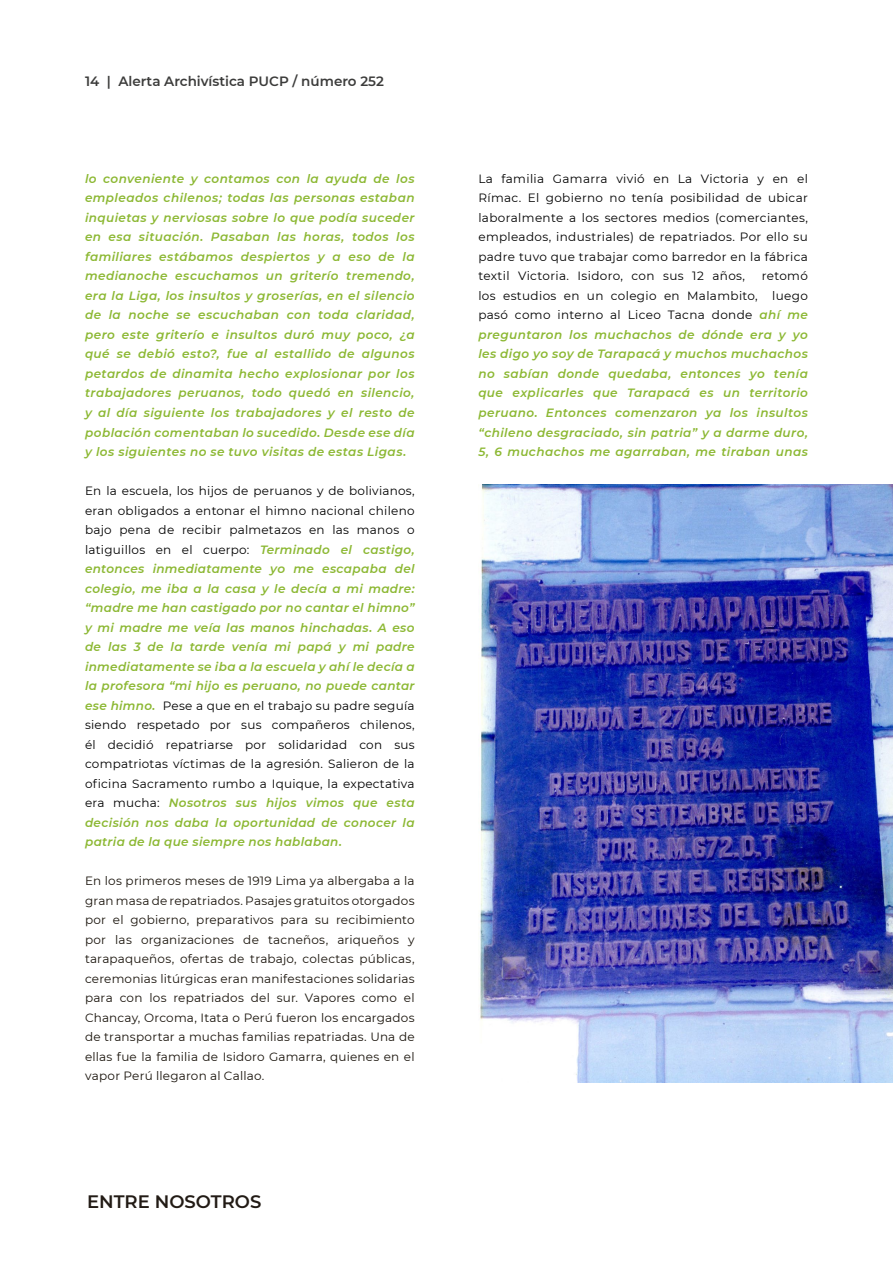
<style>
.page{position:relative;width:893px;height:1263px;background:#fff}
.page>*{position:absolute;margin:0;border:0;box-sizing:border-box;transform-origin:0 0}
.t1{font:600 18px "Montserrat";color:#221b15}
.t2{font:600 13.5px "Montserrat";color:#3c3c3b}
.t3{font:italic 600 12px/19.5px "Montserrat";letter-spacing:.035em;color:#8cb833;text-align:justify}
.t4{font:12px/19.5px "Montserrat";letter-spacing:.015em;color:#19130b;text-align:justify}
.t5{font:12px/19.5px "Montserrat";letter-spacing:.03em;color:#000;text-align:justify}
.s1{font-weight:400;font-style:normal;color:#000}
</style>
<div class="page">
<img style="left:480px;top:485px;width:413px;height:597px">
<p class="t2" style="left:85px;top:71px;width:300px">14 | Alerta Archivística PUCP / número 252</p>
<p class="t3" style="left:85px;top:168px;width:331px">lo conveniente y contamos con la ayuda de los empleados chilenos; todas las personas estaban inquietas y nerviosas sobre lo que podía suceder en esa situación. Pasaban las horas, todos los familiares estábamos despiertos y a eso de la medianoche escuchamos un griterío tremendo, era la Liga, los insultos y groserías, en el silencio de la noche se escuchaban con toda claridad, pero este griterío e insultos duró muy poco, ¿a qué se debió esto?, fue al estallido de algunos petardos de dinamita hecho explosionar por los trabajadores peruanos, todo quedó en silencio, y al día siguiente los trabajadores y el resto de población comentaban lo sucedido. Desde ese día y los siguientes no se tuvo visitas de estas Ligas.</p>
<p class="t3" style="left:85px;top:480px;width:331px"><span class="s1">En la escuela, los hijos de peruanos y de bolivianos, eran obligados a entonar el himno nacional chileno bajo pena de recibir palmetazos en las manos o latiguillos en el cuerpo:</span> Terminado el castigo, entonces inmediatamente yo me escapaba del colegio, me iba a la casa y le decía a mi madre: “madre me han castigado por no cantar el himno” y mi madre me veía las manos hinchadas. A eso de las 3 de la tarde venía mi papá y mi padre inmediatamente se iba a la escuela y ahí le decía a la profesora “mi hijo es peruano, no puede cantar ese himno. <span class="s1">Pese a que en el trabajo su padre seguía siendo respetado por sus compañeros chilenos, él decidió repatriarse por solidaridad con sus compatriotas víctimas de la agresión. Salieron de la oficina Sacramento rumbo a Iquique, la expectativa era mucha:</span> Nosotros sus hijos vimos que esta decisión nos daba la oportunidad de conocer la patria de la que siempre nos hablaban.</p>
<p class="t4" style="left:85px;top:871px;width:331px">En los primeros meses de 1919 Lima ya albergaba a la gran masa de repatriados. Pasajes gratuitos otorgados por el gobierno, preparativos para su recibimiento por las organizaciones de tacneños, ariqueños y tarapaqueños, ofertas de trabajo, colectas públicas, ceremonias litúrgicas eran manifestaciones solidarias para con los repatriados del sur. Vapores como el Chancay, Orcoma, Itata o Perú fueron los encargados de transportar a muchas familias repatriadas. Una de ellas fue la familia de Isidoro Gamarra, quienes en el vapor Perú llegaron al Callao.</p>
<h1 class="t1" style="left:87px;top:1188px;width:176px">ENTRE NOSOTROS</h1>
<p class="t5" style="left:478px;top:169px;width:331px">La familia Gamarra vivió en La Victoria y en el Rímac. El gobierno no tenía posibilidad de ubicar laboralmente a los sectores medios (comerciantes, empleados, industriales) de repatriados. Por ello su padre tuvo que trabajar como barredor en la fábrica textil Victoria. Isidoro, con sus 12 años,</p>
<p class="t3" style="left:478px;top:266px;width:331px;text-indent:283px"><span class="s1">retomó los estudios en un colegio en Malambito, luego pasó como interno al Liceo Tacna donde</span> ahí me preguntaron los muchachos de dónde era y yo les digo yo soy de Tarapacá y muchos muchachos no sabían donde quedaba, entonces yo tenía que explicarles que Tarapacá es un territorio peruano. Entonces comenzaron ya los insultos “chileno desgraciado, sin patria” y a darme duro, 5, 6 muchachos me agarraban, me tiraban unas</p>
</div>
